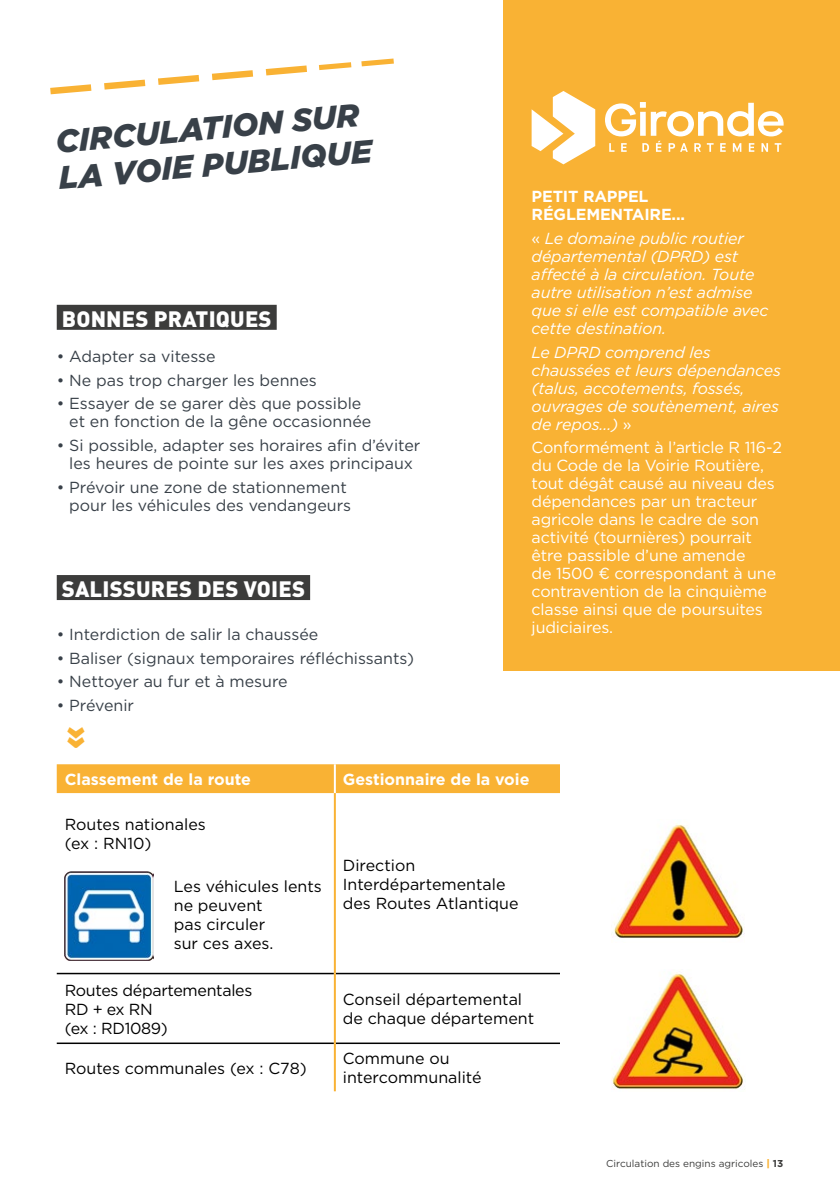
<style>
.page{position:relative;width:840px;height:1191px;background:#fff}
.page>*{position:absolute;margin:0;border:0;box-sizing:border-box;transform-origin:0 0}
.t1{font:900 36.4px "Gotham";color:#f9b234}
.t2{font:italic 900 32px/36.6px "Gotham";color:#384048}
.t3{font:900 22px "DIN Pro";letter-spacing:.01em;color:#fff}
.t4{font:16px/18px "Gotham";color:#384048}
.t5{font:16px/18px "Gotham";letter-spacing:-.01em;color:#fff}
.t6{font:italic 16px/18px "Gotham";letter-spacing:-.01em;color:#fff}
.t7{font:16px/19.2px "Gotham";color:#000}
.t8{font:700 16px/18px "Gotham";letter-spacing:-.01em;color:#fff}
.t9{font:16px/19.2px "Gotham";letter-spacing:-.02em;color:#000}
.t10{font:10px "Gotham";color:#3c3c3b}
.s1{font-style:normal}
.s2{font-weight:900;color:#f9b234}
.s3{font-weight:700}
</style>
<div class="page">
<div style="left:503px;top:0;width:336px;height:670px;background:#f9b234"></div>
<div style="left:57px;top:305px;width:219px;height:25px;background:#3c3c3b"></div>
<div style="left:57px;top:575px;width:253px;height:25px;background:#3c3c3b"></div>
<svg style="left:104px;top:80px;width:41px;height:10px"></svg>
<svg style="left:50px;top:84px;width:41px;height:10px"></svg>
<svg style="left:158px;top:75px;width:41px;height:10px"></svg>
<svg style="left:212px;top:70px;width:41px;height:10px"></svg>
<svg style="left:265px;top:65px;width:42px;height:10px"></svg>
<svg style="left:319px;top:62px;width:32px;height:8px"></svg>
<svg style="left:361px;top:58px;width:32px;height:8px"></svg>
<div style="left:57px;top:764px;width:502px;height:29px;background:#f9b234"></div>
<hr style="left:57px;top:972px;width:276px;height:2px;background:#000">
<hr style="left:335px;top:972px;width:224px;height:2px;background:#000">
<hr style="left:57px;top:1042px;width:276px;height:2px;background:#000">
<hr style="left:335px;top:1042px;width:224px;height:2px;background:#000">
<hr style="left:333px;top:764px;width:2px;height:29px;background:#fff">
<hr style="left:333px;top:793px;width:2px;height:180px;background:#f9b234">
<hr style="left:333px;top:973px;width:2px;height:70px;background:#f9b234">
<hr style="left:333px;top:1043px;width:2px;height:48px;background:#f9b234">
<img style="left:65px;top:871px;width:88px;height:89px">
<svg style="left:605px;top:102px;width:178px;height:50px"></svg>
<svg style="left:531px;top:91px;width:64px;height:73px"></svg>
<img style="left:611px;top:823px;width:133px;height:115px">
<img style="left:612px;top:973px;width:133px;height:117px">
<h2 class="t2" style="left:54px;top:123px;width:316px;rotate:-5deg">CIRCULATION SUR<br>LA VOIE PUBLIQUE</h2>
<h3 class="t3" style="left:62px;top:304px;width:211px">BONNES PRATIQUES</h3>
<p class="t4" style="left:57px;top:347px;width:160px">• Adapter sa vitesse</p>
<p class="t4" style="left:57px;top:371px;width:261px">• Ne pas trop charger les bennes</p>
<p class="t4" style="left:69px;top:394px;width:303px;text-indent:-12px">• Essayer de se garer dès que possible et en fonction de la gêne occasionnée</p>
<p class="t4" style="left:57px;top:436px;width:365px;text-align:center">• Si possible, adapter ses horaires afin d’éviter les heures de pointe sur les axes principaux</p>
<p class="t4" style="left:57px;top:478px;width:296px;text-align:right">• Prévoir une zone de stationnement pour les véhicules des vendangeurs</p>
<h3 class="t3" style="left:62px;top:574px;width:245px">SALISSURES DES VOIES</h3>
<p class="t4" style="left:57px;top:625px;width:263px">• Interdiction de salir la chaussée</p>
<p class="t4" style="left:57px;top:649px;width:358px">• Baliser (signaux temporaires réfléchissants)</p>
<p class="t4" style="left:57px;top:672px;width:232px">• Nettoyer au fur et à mesure</p>
<p class="t4" style="left:57px;top:696px;width:79px">• Prévenir</p>
<h1 class="t1" style="left:48px;top:749px;width:24px;rotate:-90deg">«</h1>
<p class="t8" style="left:531px;top:187px;width:155px">PETIT RAPPEL<br>RÉGLEMENTAIRE...</p>
<p class="t6" style="left:531px;top:229px;width:238px"><span class="s1">«</span> Le domaine public routier départemental (DPRD) est affecté à la circulation. Toute autre utilisation n’est admise que si elle est compatible avec cette destination.</p>
<p class="t6" style="left:531px;top:342px;width:251px">Le DPRD comprend les chaussées et leurs dépendances (talus, accotements, fossés, ouvrages de soutènement, aires de repos...) <span class="s1">»</span></p>
<p class="t5" style="left:531px;top:438px;width:252px">Conformément à l’article R 116‑2 du Code de la Voirie Routière, tout dégât causé au niveau des dépendances par un tracteur agricole dans le cadre de son activité (tournières) pourrait être passible d’une amende<br>de 1500 € correspondant à une contravention de la cinquième classe ainsi que de poursuites judiciaires.</p>
<p class="t8" style="left:65px;top:770px;width:187px">Classement de la route</p>
<p class="t8" style="left:342px;top:770px;width:188px">Gestionnaire de la voie</p>
<p class="t7" style="left:65px;top:814px;width:142px">Routes nationales (ex : RN10)</p>
<p class="t7" style="left:174px;top:876px;width:149px">Les véhicules lents ne peuvent<br>pas circuler<br>sur ces axes.</p>
<p class="t7" style="left:342px;top:855px;width:177px">Direction<br>Interdépartementale des Routes Atlantique</p>
<p class="t9" style="left:65px;top:980px;width:189px">Routes départementales<br>RD + ex RN<br>(ex : RD1089)</p>
<p class="t7" style="left:342px;top:989px;width:193px">Conseil départemental de chaque département</p>
<p class="t7" style="left:65px;top:1058px;width:243px">Routes communales (ex : C78)</p>
<p class="t7" style="left:342px;top:1048px;width:140px">Commune ou intercommunalité</p>
<p class="t10" style="left:606px;top:1157px;width:178px">Circulation des engins agricoles <span class="s2">|</span> <span class="s3">13</span></p>
</div>
